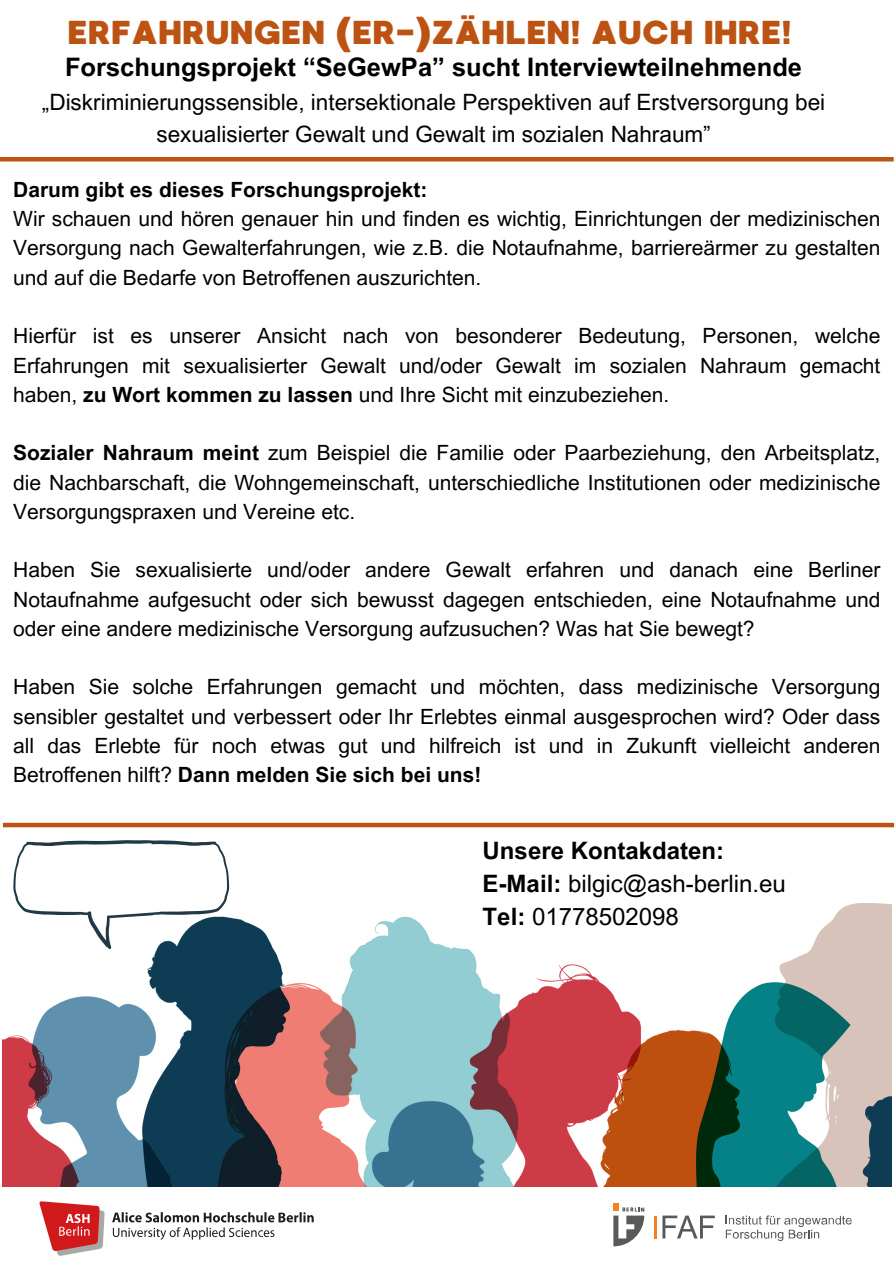
<style>
.page{position:relative;width:894px;height:1264px;background:#fff}
.page>*{position:absolute;margin:0;border:0;box-sizing:border-box;transform-origin:0 0}
.t1{font:33.15px "MADE Waffle Soft";color:#bd5313}
.t2{font:700 25.5px "Arial MT Pro";color:#000}
.t3{font:24px/32.7px "Arial MT Pro";color:#000}
.t4{font:22.5px/31.5px "Arial MT Pro";color:#000;text-align:center}
.t5{font:21px/29.2px "Arial MT Pro";color:#000;text-align:justify}
.t6{font:700 21px "Arial MT Pro";color:#000}
.s1{font-weight:700}
</style>
<div class="page">
<img style="left:3px;top:903px;width:888px;height:283px">
<svg style="left:13px;top:840px;width:216px;height:109px"></svg>
<svg style="left:725px;top:1215px;width:126px;height:26px"></svg>
<hr style="left:654px;top:1215px;width:3px;height:23px;background:#f58220">
<svg style="left:662px;top:1215px;width:52px;height:23px"></svg>
<div style="left:613px;top:1203px;width:5px;height:8px;background:#f58220"></div>
<svg style="left:613px;top:1207px;width:31px;height:39px"></svg>
<svg style="left:39px;top:1201px;width:66px;height:54px"></svg>
<svg style="left:112px;top:1212px;width:201px;height:27px"></svg>
<hr style="left:0;top:157px;width:893px;height:4px;background:#bd5313">
<div style="left:3px;top:822px;width:890px;height:5px;background:#bd5313"></div>
<h2 class="t1" style="left:68px;top:12px;width:725px">ERFAHRUNGEN (ER-)ZÄHLEN! AUCH IHRE!</h2>
<p class="t2" style="left:65px;top:58px;width:738px">Forschungsprojekt “SeGewPa” sucht Interviewteilnehmende</p>
<p class="t4" style="left:42px;top:89px;width:784px">„Diskriminierungssensible, intersektionale Perspektiven auf Erstversorgung bei sexualisierter Gewalt und Gewalt im sozialen Nahraum”</p>
<p class="t6" style="left:13px;top:182px;width:416px">Darum gibt es dieses Forschungsprojekt:</p>
<p class="t5" style="left:13px;top:207px;width:868px">Wir schauen und hören genauer hin und finden es wichtig, Einrichtungen der medizinischen Versorgung nach Gewalterfahrungen, wie z.B. die Notaufnahme, barriereärmer zu gestalten und auf die Bedarfe von Betroffenen auszurichten.</p>
<p class="t5" style="left:13px;top:324px;width:868px">Hierfür ist es unserer Ansicht nach von besonderer Bedeutung, Personen, welche Erfahrungen mit sexualisierter Gewalt und/oder Gewalt im sozialen Nahraum gemacht haben, <span class="s1">zu Wort kommen zu lassen</span> und Ihre Sicht mit einzubeziehen.</p>
<p class="t5" style="left:13px;top:441px;width:868px"><span class="s1">Sozialer Nahraum meint</span> zum Beispiel die Familie oder Paarbeziehung, den Arbeitsplatz, die Nachbarschaft, die Wohngemeinschaft, unterschiedliche Institutionen oder medizinische Versorgungspraxen und Vereine etc.</p>
<p class="t5" style="left:13px;top:558px;width:868px">Haben Sie sexualisierte und/oder andere Gewalt erfahren und danach eine Berliner Notaufnahme aufgesucht oder sich bewusst dagegen entschieden, eine Notaufnahme und oder eine andere medizinische Versorgung aufzusuchen? Was hat Sie bewegt?</p>
<p class="t5" style="left:13px;top:675px;width:868px">Haben Sie solche Erfahrungen gemacht und möchten, dass medizinische Versorgung sensibler gestaltet und verbessert oder Ihr Erlebtes einmal ausgesprochen wird? Oder dass all das Erlebte für noch etwas gut und hilfreich ist und in Zukunft vielleicht anderen Betroffenen hilft? <span class="s1">Dann melden Sie sich bei uns!</span></p>
<h2 class="t3" style="left:482px;top:837px;width:305px"><span class="s1">Unsere Kontakdaten:<br>E-Mail:</span> bilgic@ash-berlin.eu<br><span class="s1">Tel:</span> 01778502098</h2>
</div>
